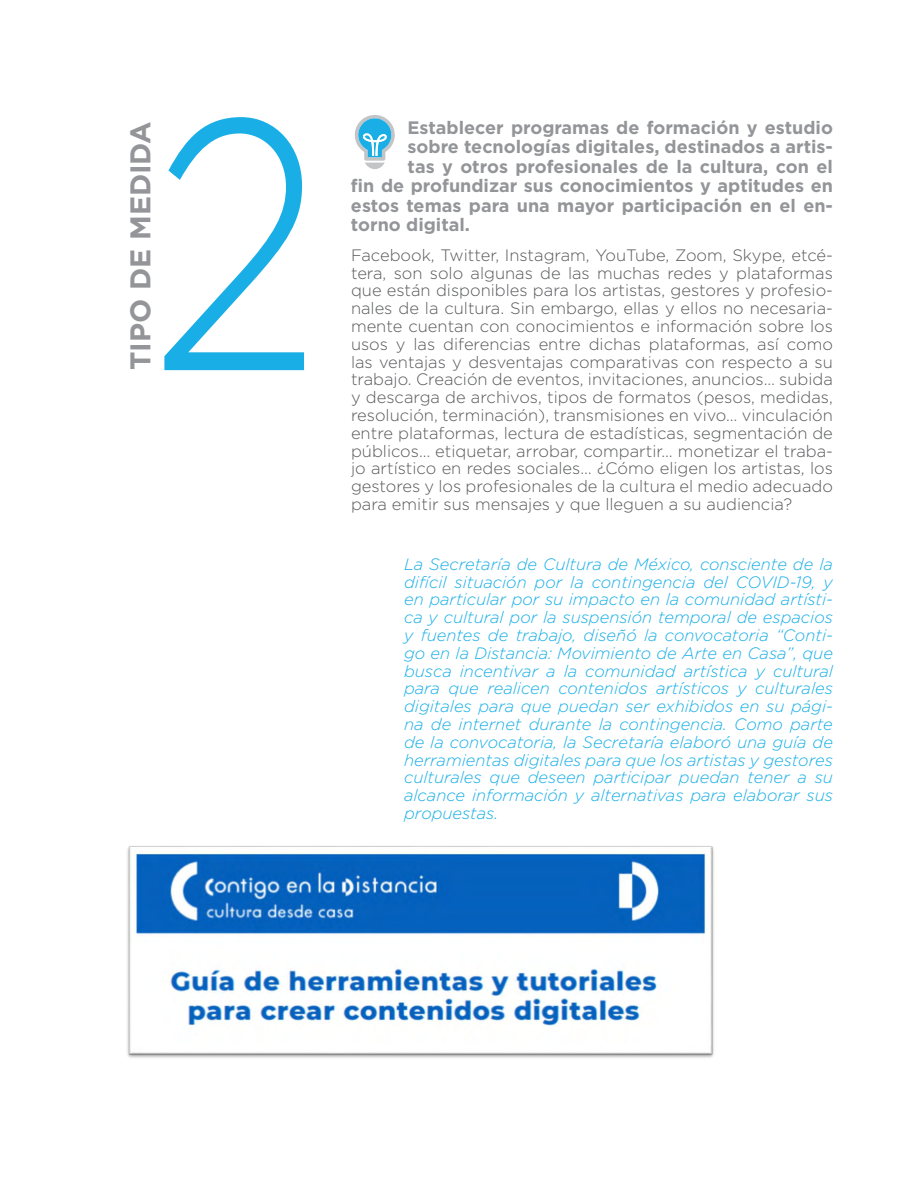
<style>
.page{position:relative;width:918px;height:1188px;background:#fff}
.page>*{position:absolute;margin:0;border:0;box-sizing:border-box;transform-origin:0 0}
.t1{font:300 356.4px "Gotham";color:#19afe6;scale:.82 1}
.t2{font:700 28.5px "Gotham";color:#939598}
.t3{font:700 18px "Gotham";color:#939598}
.t4{font:300 16.5px/17.9px "Gotham";color:#58595b;text-align:justify}
.t5{font:italic 300 16.5px/17.9px "Gotham";color:#19afe6;text-align:justify}
</style>
<div class="page">
<svg style="left:355px;top:115px;width:40px;height:54px"></svg>
<img style="left:127px;top:846px;width:587px;height:212px">
<h2 class="t2" style="left:121px;top:370px;width:250px;rotate:-90deg">TIPO DE MEDIDA</h2>
<h1 class="t1" style="left:150px;top:19px;width:212px">2</h1>
<p class="t3" style="left:408px;top:116px;width:427px">Establecer programas de formación y estudio</p>
<p class="t3" style="left:408px;top:135px;width:427px">sobre tecnologías digitales, destinados a artis-</p>
<p class="t3" style="left:408px;top:154px;width:427px">tas y otros profesionales de la cultura, con el</p>
<p class="t3" style="left:351px;top:174px;width:483px">fin de profundizar sus conocimientos y aptitudes en</p>
<p class="t3" style="left:351px;top:193px;width:483px">estos temas para una mayor participación en el en-</p>
<p class="t3" style="left:351px;top:213px;width:121px">torno digital.</p>
<p class="t4" style="left:351px;top:246px;width:483px">Facebook, Twitter, Instagram, YouTube, Zoom, Skype, etcé&shy;tera, son solo algunas de las muchas redes y plataformas que están disponibles para los artistas, gestores y profesio&shy;nales de la cultura. Sin embargo, ellas y ellos no necesaria&shy;mente cuentan con conocimientos e información sobre los usos y las diferencias entre dichas plataformas, así como las ventajas y desventajas comparativas con respecto a su trabajo. Creación de eventos, invitaciones, anuncios… subida y descarga de archivos, tipos de formatos (pesos, medidas, resolución, terminación), transmisiones en vivo… vinculación entre plataformas, lectura de estadísticas, segmentación de públicos… etiquetar, arrobar, compartir… monetizar el traba&shy;jo artístico en redes sociales… ¿Cómo eligen los artistas, los gestores y los profesionales de la cultura el medio adecuado para emitir sus mensajes y que lleguen a su audiencia?</p>
<p class="t5" style="left:404px;top:554px;width:430px">La Secretaría de Cultura de México, consciente de la difícil situación por la contingencia del COVID-19, y en particular por su impacto en la comunidad artísti&shy;ca y cultural por la suspensión temporal de espacios y fuentes de trabajo, diseñó la convocatoria “Conti&shy;go en la Distancia: Movimiento de Arte en Casa”, que busca incentivar a la comunidad artística y cultural para que realicen contenidos artísticos y culturales digitales para que puedan ser exhibidos en su pági&shy;na de internet durante la contingencia. Como parte de la convocatoria, la Secretaría elaboró una guía de herramientas digitales para que los artistas y gestores culturales que deseen participar puedan tener a su alcance información y alternativas para elaborar sus propuestas.</p>
</div>
